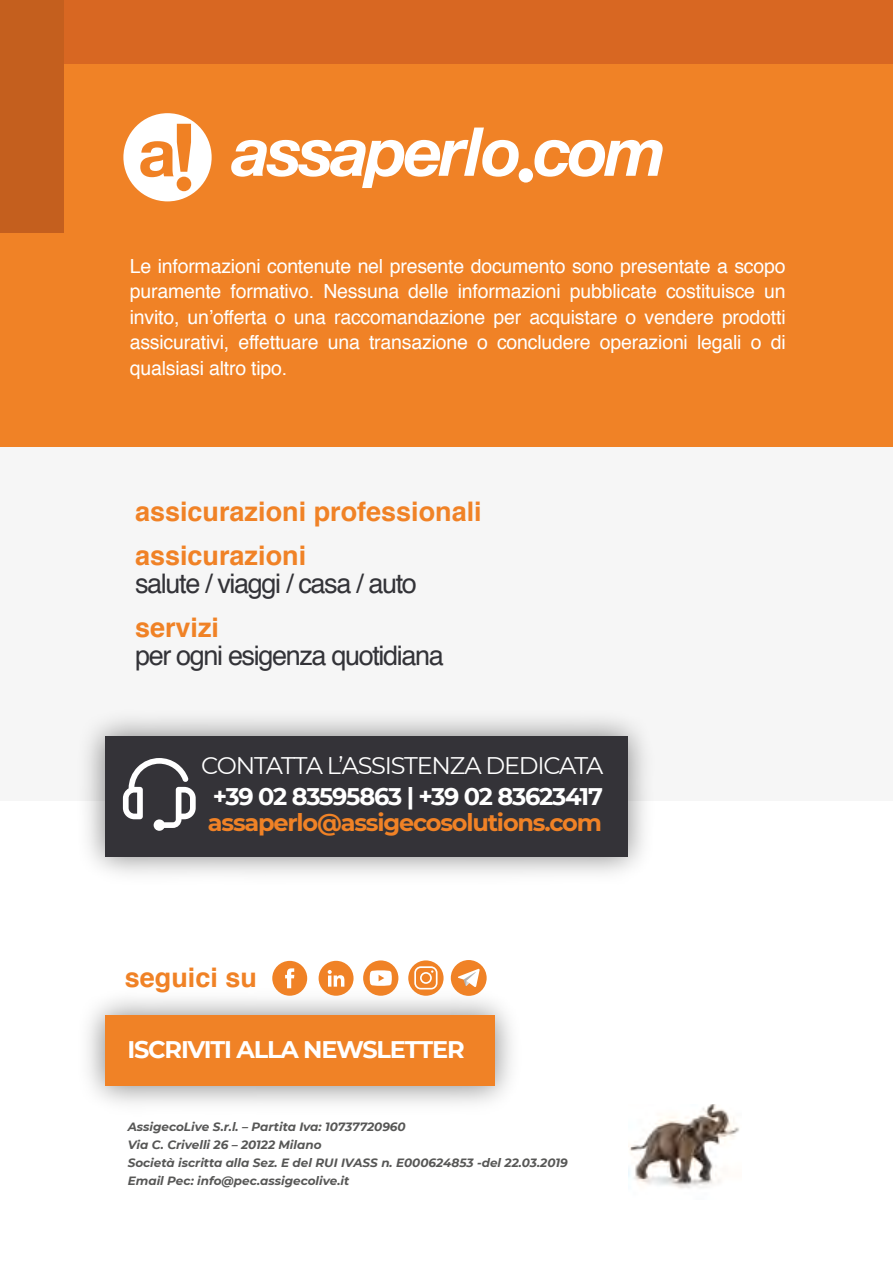
<style>
.page{position:relative;width:893px;height:1263px;background:#fff}
.page>*{position:absolute;margin:0;border:0;box-sizing:border-box;transform-origin:0 0}
.t1{font:700 27px/43.5px "Helvetica";color:#f08226}
.t2{font:27px "Helvetica";letter-spacing:-.05em;color:#333338}
.t3{font:700 24px "Montserrat";letter-spacing:-.05em;color:#fff}
.t4{font:700 24px "Montserrat";letter-spacing:-.05em;color:#f08226}
.t5{font:24px "Montserrat";letter-spacing:-.05em;color:#fff}
.t6{font:19.5px/25.5px "Helvetica";letter-spacing:-.01em;color:#fff;text-align:justify}
.t7{font:italic 700 12px/18px "Montserrat";color:#575756}
</style>
<div class="page">
<div style="left:0;top:447px;width:893px;height:354px;background:#f6f6f6"></div>
<div style="left:0;top:0;width:893px;height:446px;background:#f08226"></div>
<div style="left:0;top:0;width:893px;height:64px;background:#d86722"></div>
<img style="left:628px;top:1104px;width:112px;height:84px">
<div style="left:0;top:0;width:64px;height:232px;background:#c45f1e"></div>
<img style="left:87px;top:977px;width:425px;height:127px">
<div style="left:105px;top:1015px;width:389px;height:71px;background:#f08226"></div>
<svg style="left:231px;top:128px;width:288px;height:60px"></svg>
<svg style="left:534px;top:140px;width:129px;height:37px"></svg>
<div style="left:519px;top:168px;width:14px;height:15px;background:#fff;border-radius:50%"></div>
<div style="left:123px;top:113px;width:89px;height:88px;background:#fff;border-radius:50%"></div>
<svg style="left:140px;top:124px;width:51px;height:53px"></svg>
<div style="left:177px;top:177px;width:14px;height:14px;background:#f08124;border-radius:50%"></div>
<svg style="left:272px;top:961px;width:35px;height:35px"></svg>
<svg style="left:319px;top:961px;width:35px;height:35px"></svg>
<svg style="left:363px;top:960px;width:35px;height:36px"></svg>
<svg style="left:408px;top:960px;width:36px;height:36px"></svg>
<div style="left:451px;top:960px;width:36px;height:36px;background:#f08226;border-radius:50%"></div>
<svg style="left:458px;top:968px;width:22px;height:19px"></svg>
<img style="left:87px;top:719px;width:558px;height:155px">
<div style="left:105px;top:736px;width:522px;height:120px;background:#343338"></div>
<svg style="left:123px;top:758px;width:73px;height:73px"></svg>
<p class="t6" style="left:130px;top:254px;width:657px">Le informazioni contenute nel presente documento sono presentate a scopo puramente formativo. Nessuna delle informazioni pubblicate costituisce un invito, un’offerta o una raccomandazione per acquistare o vendere prodotti assicurativi, effettuare una transazione o concludere operazioni legali o di qualsiasi altro tipo.</p>
<h1 class="t1" style="left:135px;top:490px;width:348px">assicurazioni professionali assicurazioni</h1>
<h1 class="t2" style="left:135px;top:563px;width:283px">salute / viaggi / casa / auto</h1>
<h1 class="t1" style="left:135px;top:606px;width:86px">servizi</h1>
<h1 class="t2" style="left:135px;top:635px;width:310px">per ogni esigenza quotidiana</h1>
<p class="t5" style="left:201px;top:749px;width:404px">CONTATTA L’ASSISTENZA DEDICATA</p>
<p class="t3" style="left:213px;top:779px;width:392px">+39 02 83595863 | +39 02 83623417</p>
<p class="t4" style="left:208px;top:806px;width:395px">assaperlo@assigecosolutions.com</p>
<h1 class="t1" style="left:125px;top:956px;width:134px">seguici su</h1>
<p class="t3" style="left:127px;top:1032px;width:339px">ISCRIVITI ALLA NEWSLETTER</p>
<p class="t7" style="left:128px;top:1117px;width:441px">AssigecoLive S.r.l. – Partita Iva: 10737720960<br>Via C. Crivelli 26 – 20122 Milano<br>Società iscritta alla Sez. E del RUI IVASS n. E000624853 -del 22.03.2019<br>Email Pec: info@pec.assigecolive.it</p>
</div>
